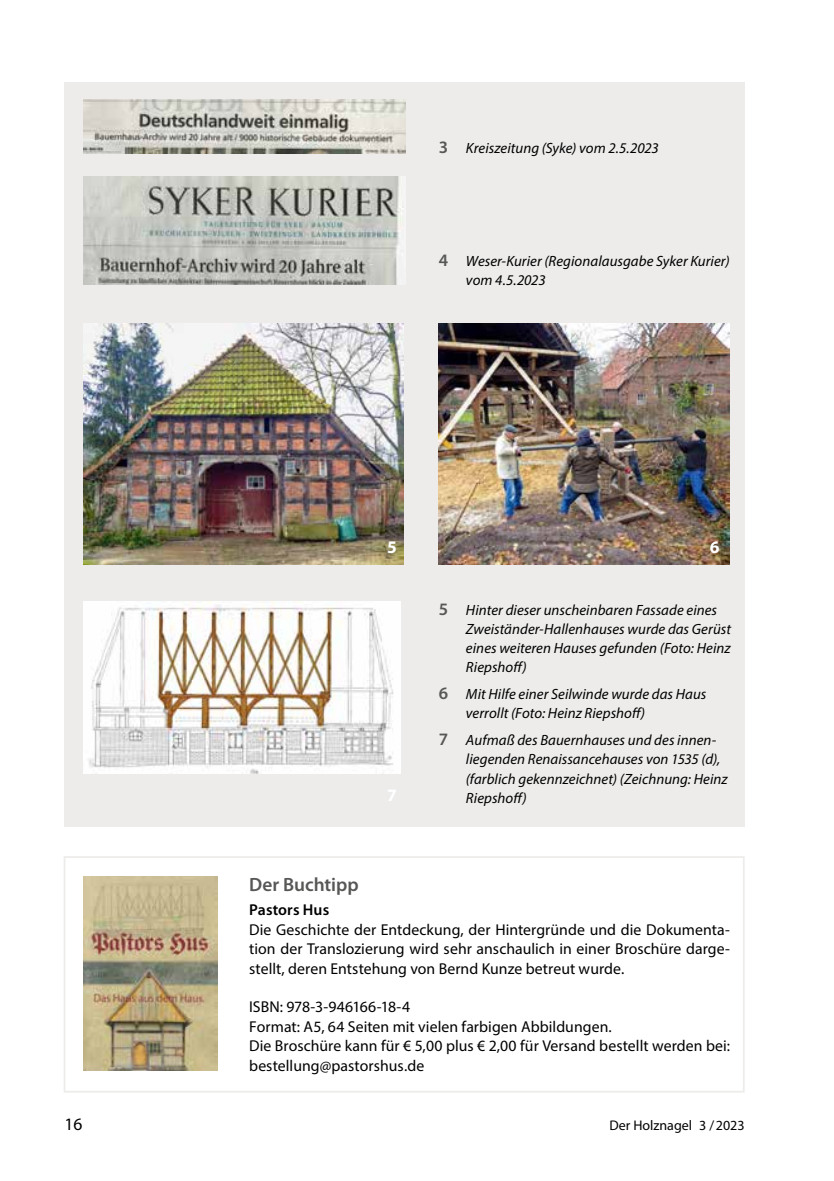
<style>
.page{position:relative;width:834px;height:1181px;background:#fff}
.page>*{position:absolute;margin:0;border:0;box-sizing:border-box;transform-origin:0 0}
.t1{font:600 19.25px "Myriad Pro";color:#575756}
.t2{font:17.5px "Myriad Pro";color:#000}
.t3{font:700 17.5px "Myriad Pro";color:#fff}
.t4{font:15.75px/19.4px "Myriad Pro";letter-spacing:.005em;color:#000;text-align:justify}
.t5{font:600 15.75px "Myriad Pro";letter-spacing:.005em;color:#000}
.t6{font:italic 14.88px/19.2px "Myriad Pro";letter-spacing:.005em;color:#000}
.t7{font:14px "Myriad Pro";color:#000}
.s1{font-weight:600;font-style:normal;font-size:17.5px;color:#575756}
</style>
<div class="page">
<div style="left:64px;top:856px;width:680px;height:236px;border:2px solid #edeceb"></div>
<div style="left:64px;top:82px;width:680px;height:744px;background:#edeceb"></div>
<img style="left:83px;top:100px;width:322px;height:53px">
<img style="left:83px;top:177px;width:321px;height:108px">
<img style="left:438px;top:324px;width:291px;height:240px">
<img style="left:83px;top:601px;width:317px;height:172px">
<img style="left:83px;top:324px;width:321px;height:240px">
<img style="left:83px;top:876px;width:135px;height:194px">
<p class="t6" style="left:438px;top:138px;width:222px"><span class="s1">3</span> Kreiszeitung (Syke) vom 2.5.2023</p>
<p class="t6" style="left:466px;top:251px;width:265px;text-indent:-27px"><span class="s1">4</span> Weser-Kurier (Regionalausgabe Syker Kurier) vom 4.5.2023</p>
<p class="t3" style="left:387px;top:536px;width:11px">5</p>
<p class="t3" style="left:709px;top:536px;width:11px">6</p>
<p class="t6" style="left:466px;top:600px;width:266px;text-indent:-27px"><span class="s1">5</span> Hinter dieser unscheinbaren Fassade eines Zweiständer-Hallenhauses wurde das Gerüst eines weiteren Hauses gefunden (Foto: Heinz Riepshoff)</p>
<p class="t6" style="left:466px;top:684px;width:242px;text-indent:-27px"><span class="s1">6</span> Mit Hilfe einer Seilwinde wurde das Haus verrollt (Foto: Heinz Riepshoff)</p>
<p class="t6" style="left:466px;top:730px;width:263px;text-indent:-27px"><span class="s1">7</span> Aufmaß des Bauernhauses und des innen&shy;liegenden Renaissancehauses von 1535 (d), (farblich gekennzeichnet) (Zeichnung: Heinz Riepshoff)</p>
<p class="t1" style="left:249px;top:872px;width:111px">Der Buchtipp</p>
<p class="t5" style="left:249px;top:900px;width:82px">Pastors Hus</p>
<p class="t4" style="left:249px;top:919px;width:482px">Die Geschichte der Entdeckung, der Hintergründe und die Dokumenta&shy;tion der Translozierung wird sehr anschaulich in einer Broschüre darge&shy;stellt, deren Entstehung von Bernd Kunze betreut wurde.</p>
<p class="t4" style="left:249px;top:997px;width:482px;text-align:left">ISBN: 978-3-946166-18-4<br>Format: A5, 64 Seiten mit vielen farbigen Abbildungen.<br>Die Broschüre kann für € 5,00 plus € 2,00 für Versand bestellt werden bei: bestellung@pastorshus.de</p>
<p class="t2" style="left:64px;top:1113px;width:19px">16</p>
<p class="t7" style="left:609px;top:1116px;width:137px">Der Holznagel 3 /2023</p>
</div>
